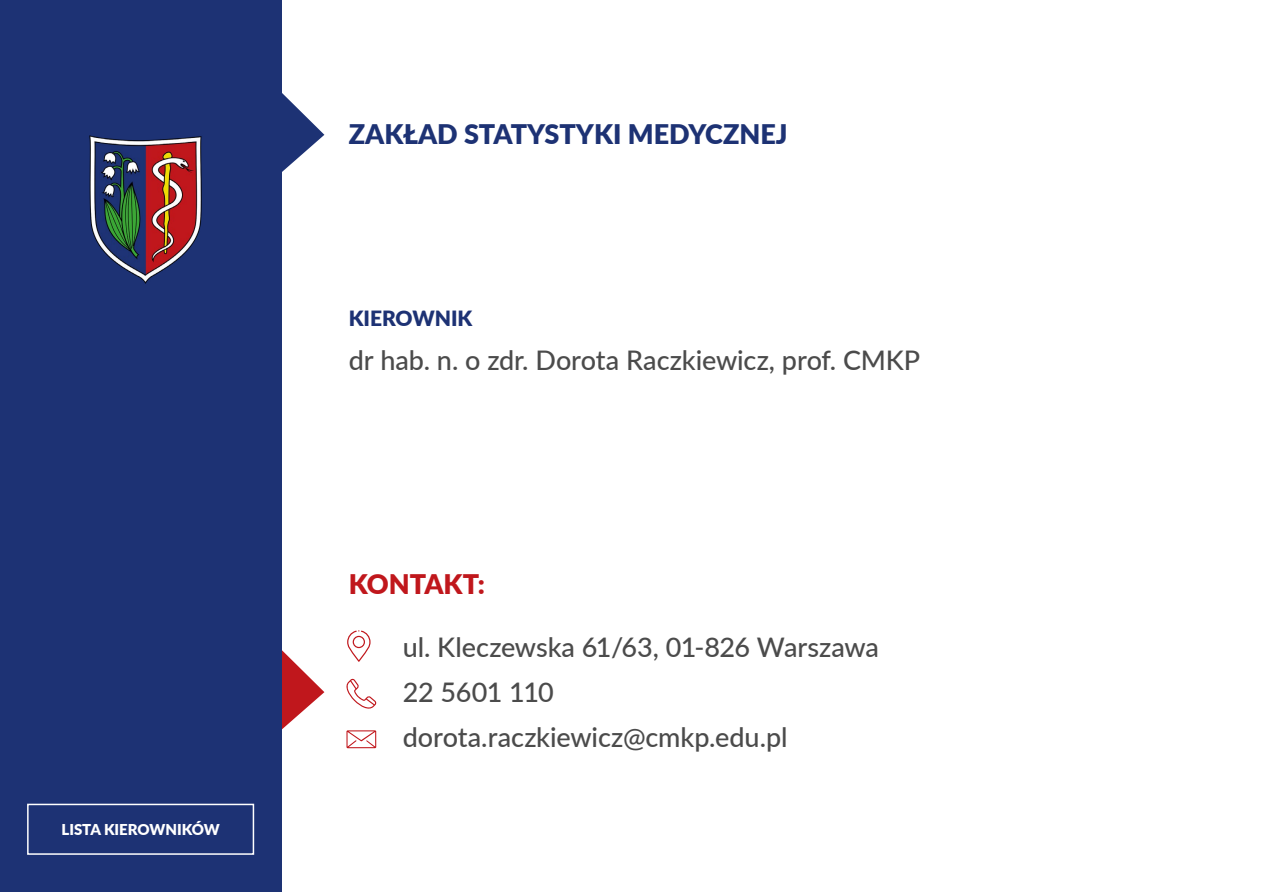
<style>
.page{position:relative;width:1263px;height:893px;background:#fff}
.page>*{position:absolute;margin:0;border:0;box-sizing:border-box;transform-origin:0 0}
.t1{font:500 27px/45px "Lato";letter-spacing:-.005em;color:#4b4b4b}
.t2{font:900 27px "Lato";color:#1d3274}
.t3{font:900 27px "Lato";color:#c0171c}
.t4{font:900 21px "Lato";color:#1d3274}
.t5{font:900 15px "Lato";color:#fff}
</style>
<div class="page">
<svg style="left:281px;top:611px;width:43px;height:156px"></svg>
<svg style="left:281px;top:54px;width:43px;height:155px"></svg>
<div style="left:0;top:1px;width:281px;height:891px;background:#1d3274"></div>
<svg style="left:346px;top:678px;width:31px;height:31px"></svg>
<svg style="left:346px;top:730px;width:30px;height:18px"></svg>
<svg style="left:347px;top:630px;width:23px;height:32px"></svg>
<div style="left:27px;top:804px;width:227px;height:51px;border:2px solid #fff"></div>
<img style="left:89px;top:135px;width:113px;height:149px">
<p class="t5" style="left:61px;top:818px;width:160px">LISTA KIEROWNIKÓW</p>
<p class="t2" style="left:349px;top:113px;width:440px">ZAKŁAD STATYSTYKI MEDYCZNEJ</p>
<p class="t4" style="left:349px;top:303px;width:125px">KIEROWNIK</p>
<p class="t1" style="left:349px;top:337px;width:573px">dr hab. n. o zdr. Dorota Raczkiewicz, prof. CMKP</p>
<p class="t3" style="left:349px;top:564px;width:138px">KONTAKT:</p>
<p class="t1" style="left:403px;top:624px;width:478px">ul. Kleczewska 61/63, 01-826 Warszawa<br>22 5601 110 dorota.raczkiewicz@cmkp.edu.pl</p>
</div>
